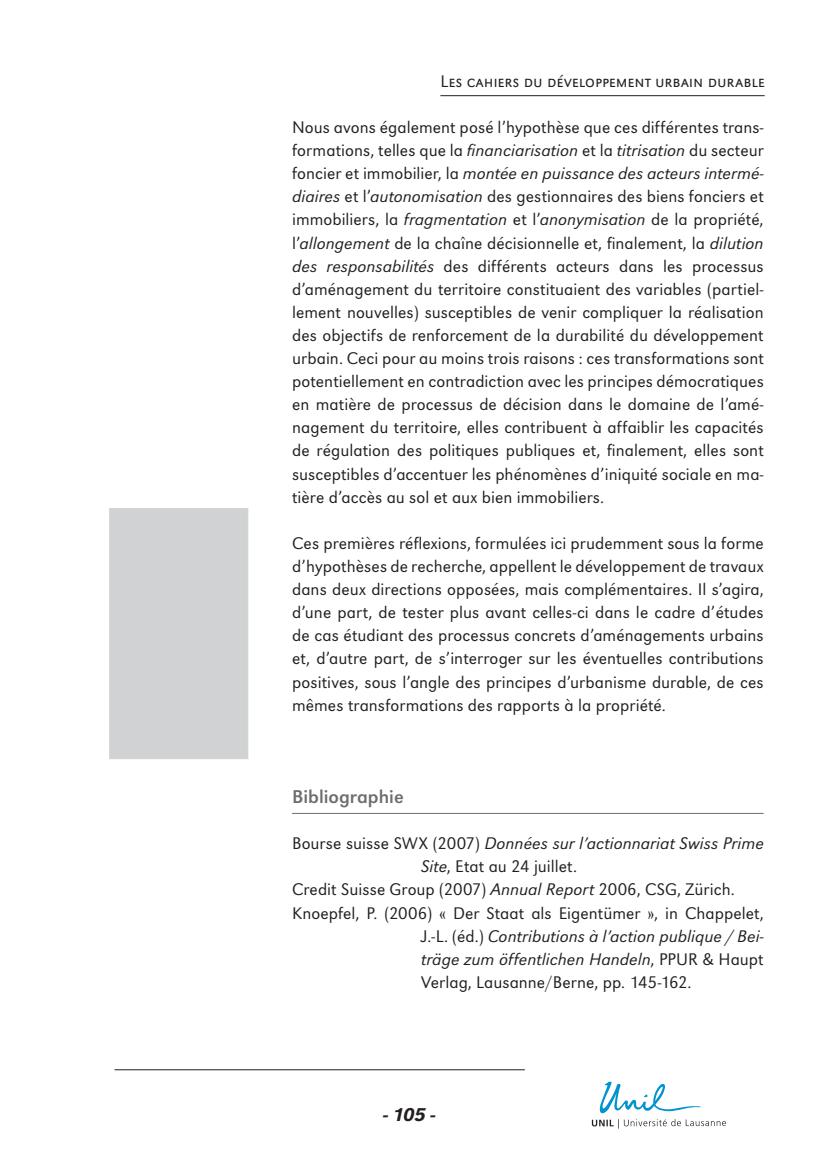
<style>
.page{position:relative;width:819px;height:1166px;background:#fff}
.page>*{position:absolute;margin:0;border:0;box-sizing:border-box;transform-origin:0 0}
.t1{font:19.25px "URW Grotesk T";color:#6c6d70}
.t2{font:italic 500 19.25px "URW Grotesk T";color:#231f20}
.t3{font:300 17.5px/23.1px "URW Grotesk T";letter-spacing:.005em;color:#231f20;text-align:justify}
.t4{font:italic 300 17.5px "URW Grotesk T";color:#231f20}
.t5{font:300 17.5px "URW Grotesk SCT";letter-spacing:.005em;color:#231f20}
.s1{font-style:italic}
.s2{font-style:normal}
</style>
<div class="page">
<hr style="left:440px;top:95px;width:324px;height:1px;background:#231f20">
<svg style="left:591px;top:1081px;width:135px;height:48px"></svg>
<div style="left:109px;top:508px;width:139px;height:251px;background:#d1d2d4"></div>
<hr style="left:114px;top:1069px;width:411px;height:1px;background:#231f20">
<hr style="left:292px;top:813px;width:471px;height:1px;background:#6c6d70">
<p class="t5" style="left:440px;top:71px;width:326px">Les cahiers du développement urbain durable</p>
<p class="t3" style="left:292px;top:115px;width:473px">Nous avons également posé l’hypothèse que ces différentes trans&shy;formations, telles que la <span class="s1">financiarisation</span> et la <span class="s1">titrisation</span> du secteur foncier et immobilier, la <span class="s1">montée en puissance des acteurs intermé&shy;diaires</span> et l’<span class="s1">autonomisation</span> des gestionnaires des biens fonciers et immobiliers, la <span class="s1">fragmentation</span> et l’<span class="s1">anonymisation</span> de la propriété, l’<span class="s1">allongement</span> de la chaîne décisionnelle et, finalement, la <span class="s1">dilution des responsabilités</span> des différents acteurs dans les processus d’aménagement du territoire constituaient des variables (partiel&shy;lement nouvelles) susceptibles de venir compliquer la réalisation des objectifs de renforcement de la durabilité du développement urbain. Ceci pour au moins trois raisons : ces transformations sont potentiellement en contradiction avec les principes démocratiques en matière de processus de décision dans le domaine de l’amé&shy;nagement du territoire, elles contribuent à affaiblir les capacités de régulation des politiques publiques et, finalement, elles sont susceptibles d’accentuer les phénomènes d’iniquité sociale en ma&shy;tière d’accès au sol et aux bien immobiliers.</p>
<p class="t3" style="left:292px;top:531px;width:473px">Ces premières réflexions, formulées ici prudemment sous la forme d’hypothèses de recherche, appellent le développement de travaux dans deux directions opposées, mais complémentaires. Il s’agira, d’une part, de tester plus avant celles-ci dans le cadre d’études de cas étudiant des processus concrets d’aménagements urbains et, d’autre part, de s’interroger sur les éventuelles contributions positives, sous l’angle des principes d’urbanisme durable, de ces mêmes transformations des rapports à la propriété.</p>
<p class="t1" style="left:292px;top:785px;width:113px">Bibliographie</p>
<p class="t4" style="left:292px;top:833px;width:473px"><span class="s2">Bourse suisse SWX (2007)</span> Données sur l’actionnariat Swiss Prime</p>
<p class="t3" style="left:421px;top:855px;width:157px"><span class="s1">Site</span>, Etat au 24 juillet.</p>
<p class="t3" style="left:292px;top:878px;width:444px">Credit Suisse Group (2007) <span class="s1">Annual Report</span> 2006, CSG, Zürich.</p>
<p class="t3" style="left:292px;top:901px;width:473px">Knoepfel, P. (2006) « Der Staat als Eigentümer », in Chappelet,</p>
<p class="t4" style="left:421px;top:925px;width:344px"><span class="s2">J.-L. (éd.)</span> Contributions à l’action publique / Bei-</p>
<p class="t4" style="left:421px;top:949px;width:344px">träge zum öffentlichen Handeln<span class="s2">, PPUR &amp; Haupt</span></p>
<p class="t3" style="left:421px;top:970px;width:272px">Verlag, Lausanne/Berne, pp. 145-162.</p>
<p class="t2" style="left:383px;top:1103px;width:54px">- 105 -</p>
</div>
